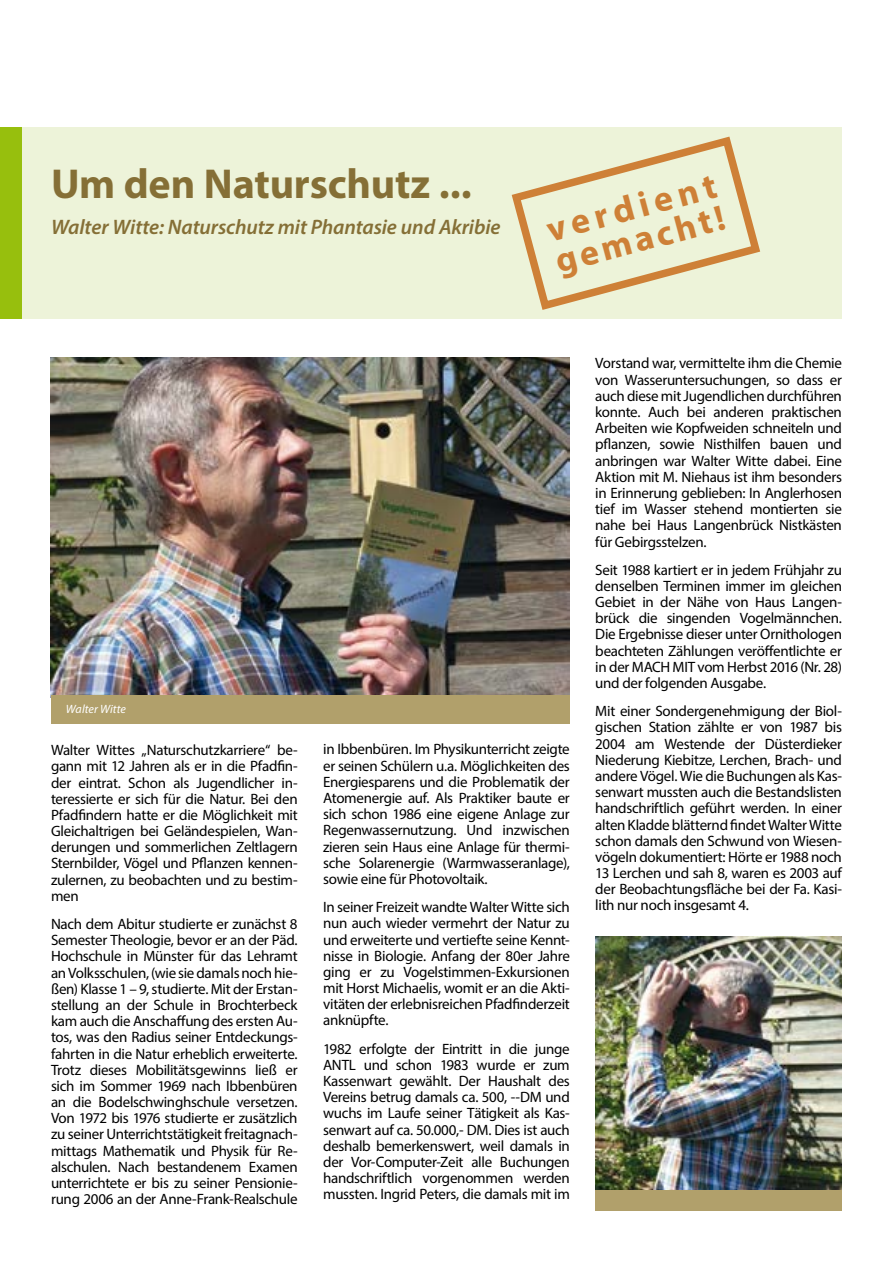
<style>
.page{position:relative;width:893px;height:1263px;background:#fff}
.page>*{position:absolute;margin:0;border:0;box-sizing:border-box;transform-origin:0 0}
.t1{font:700 42px "Myriad Pro";letter-spacing:-.005em;color:#856f36}
.t2{font:700 36px/33px "Myriad Pro";color:#ce8037}
.t3{font:italic 600 21px "Myriad Pro";letter-spacing:-.005em;color:#856f36}
.t4{font:15px/16.2px "Myriad Pro";letter-spacing:-.02em;color:#000;text-align:justify}
.t5{font:italic 12px "Myriad Pro";letter-spacing:.005em;color:#fff}
</style>
<div class="page">
<div style="left:21px;top:128px;width:821px;height:191px;background:#edf3d9"></div>
<div style="left:0;top:128px;width:21px;height:191px;background:#97bf0d"></div>
<img style="left:51px;top:357px;width:519px;height:338px">
<div style="left:51px;top:695px;width:519px;height:29px;background:#b1a06b"></div>
<img style="left:595px;top:936px;width:247px;height:254px">
<div style="left:595px;top:1190px;width:247px;height:21px;background:#b1a06b"></div>
<svg style="left:511px;top:136px;width:250px;height:174px"></svg>
<h1 class="t1" style="left:51px;top:156px;width:422px">Um den Naturschutz ...</h1>
<h2 class="t2" style="left:543px;top:213px;width:176px;rotate:-15deg">verdient gemacht!</h2>
<h3 class="t3" style="left:51px;top:214px;width:451px">Walter Witte: Naturschutz mit Phantasie und Akribie</h3>
<p class="t5" style="left:66px;top:702px;width:62px">Walter Witte</p>
<p class="t4" style="left:51px;top:742px;width:248px">Walter Wittes „Naturschutzkarriere“ be&shy;gann mit 12 Jahren als er in die Pfadfin&shy;der eintrat. Schon als Jugendlicher in&shy;teressierte er sich für die Natur. Bei den Pfadfindern hatte er die Möglichkeit mit Gleichaltrigen bei Geländespielen, Wan&shy;derungen und sommerlichen Zeltlagern Sternbilder, Vögel und Pflanzen kennen&shy;zulernen, zu beobachten und zu bestim&shy;men</p>
<p class="t4" style="left:51px;top:916px;width:248px">Nach dem Abitur studierte er zunächst 8<br>Semester Theologie, bevor er an der Päd.<br>Hochschule in Münster für das Lehramt an Volksschulen, (wie sie damals noch hie&shy;ßen) Klasse 1 – 9, studierte. Mit der Erstan&shy;stellung an der Schule in Brochterbeck kam auch die Anschaffung des ersten Au&shy;tos, was den Radius seiner Entdeckungs&shy;fahrten in die Natur erheblich erweiterte.<br>Trotz dieses Mobilitätsgewinns ließ er sich im Sommer 1969 nach Ibbenbüren an die Bodelschwinghschule versetzen.<br>Von 1972 bis 1976 studierte er zusätzlich zu seiner Unterrichtstätigkeit freitagnach&shy;mittags Mathematik und Physik für Re&shy;alschulen. Nach bestandenem Examen unterrichtete er bis zu seiner Pensionie&shy;rung 2006 an der Anne-Frank-Realschule</p>
<p class="t4" style="left:323px;top:741px;width:248px">in Ibbenbüren. Im Physikunterricht zeigte er seinen Schülern u.a. Möglichkeiten des Energiesparens und die Problematik der Atomenergie auf. Als Praktiker baute er sich schon 1986 eine eigene Anlage zur Regenwassernutzung. Und inzwischen zieren sein Haus eine Anlage für thermi&shy;sche Solarenergie (Warmwasseranlage), sowie eine für Photovoltaik.</p>
<p class="t4" style="left:323px;top:899px;width:248px">In seiner Freizeit wandte Walter Witte sich nun auch wieder vermehrt der Natur zu und erweiterte und vertiefte seine Kennt&shy;nisse in Biologie. Anfang der 80er Jahre ging er zu Vogelstimmen-Exkursionen mit Horst Michaelis, womit er an die Akti&shy;vitäten der erlebnisreichen Pfadfinderzeit anknüpfte.</p>
<p class="t4" style="left:323px;top:1040px;width:248px">1982 erfolgte der Eintritt in die junge ANTL und schon 1983 wurde er zum Kassenwart gewählt. Der Haushalt des Vereins betrug damals ca. 500, --DM und wuchs im Laufe seiner Tätigkeit als Kas&shy;senwart auf ca. 50.000,- DM. Dies ist auch deshalb bemerkenswert, weil damals in der Vor-Computer-Zeit alle Buchungen handschriftlich vorgenommen werden mussten. Ingrid Peters, die damals mit im</p>
<p class="t4" style="left:595px;top:355px;width:248px">Vorstand war, vermittelte ihm die Chemie von Wasseruntersuchungen, so dass er auch diese mit Jugendlichen durchführen konnte. Auch bei anderen praktischen Arbeiten wie Kopfweiden schneiteln und pflanzen, sowie Nisthilfen bauen und anbringen war Walter Witte dabei. Eine Aktion mit M. Niehaus ist ihm besonders in Erinnerung geblieben: In Anglerhosen tief im Wasser stehend montierten sie nahe bei Haus Langenbrück Nistkästen für Gebirgsstelzen.</p>
<p class="t4" style="left:595px;top:561px;width:248px">Seit 1988 kartiert er in jedem Frühjahr zu denselben Terminen immer im gleichen Gebiet in der Nähe von Haus Langen&shy;brück die singenden Vogelmännchen.<br>Die Ergebnisse dieser unter Ornithologen beachteten Zählungen veröffentlichte er in der MACH MIT vom Herbst 2016 (Nr. 28) und der folgenden Ausgabe.</p>
<p class="t4" style="left:595px;top:703px;width:248px">Mit einer Sondergenehmigung der Biol&shy;gischen Station zählte er von 1987 bis 2004 am Westende der Düsterdieker Niederung Kiebitze, Lerchen, Brach- und andere Vögel. Wie die Buchungen als Kas&shy;senwart mussten auch die Bestandslisten handschriftlich geführt werden. In einer alten Kladde blätternd findet Walter Witte schon damals den Schwund von Wiesen&shy;vögeln dokumentiert: Hörte er 1988 noch 13 Lerchen und sah 8, waren es 2003 auf der Beobachtungsfläche bei der Fa. Kasi&shy;lith nur noch insgesamt 4.</p>
</div>
